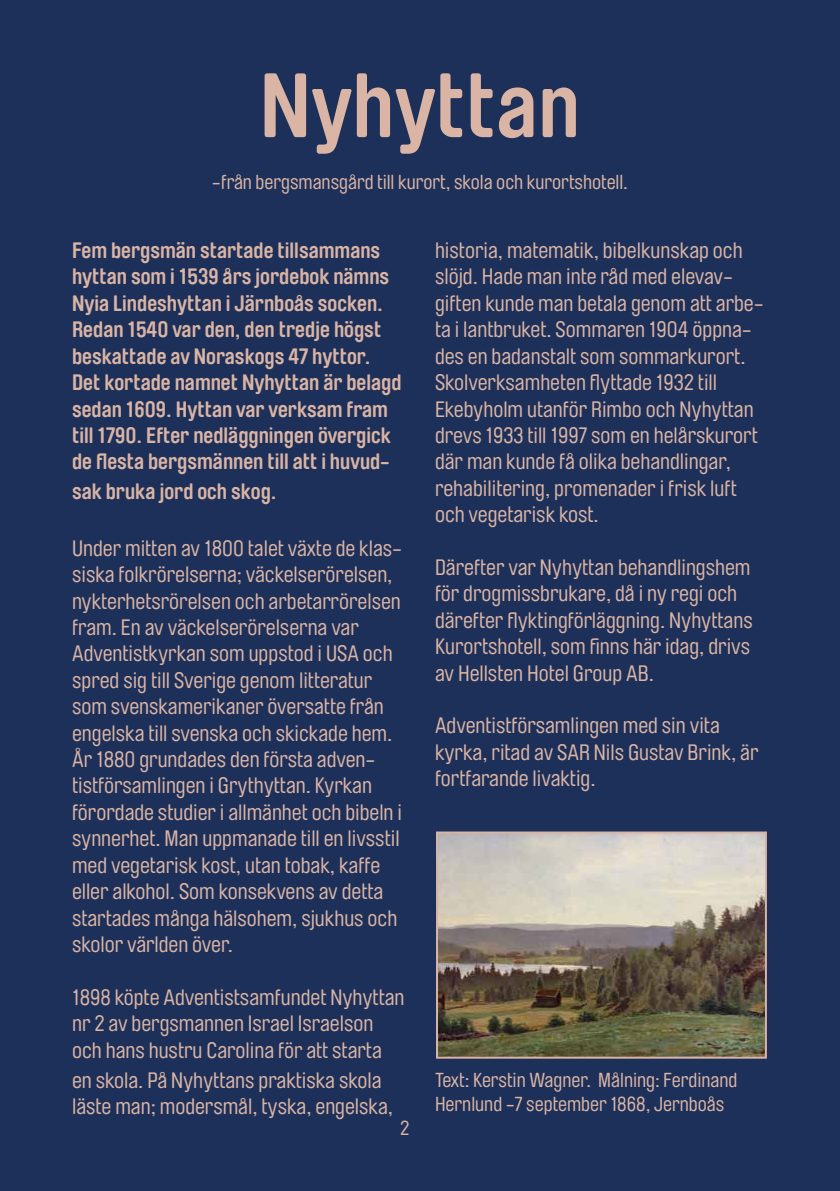
<style>
.page{position:relative;width:840px;height:1191px;background:#fff}
.page>*{position:absolute;margin:0;border:0;box-sizing:border-box;transform-origin:0 0}
.t1{font:700 90px "Brauer Neue Std";letter-spacing:.005em;color:#dab4a5}
.t2{font:22px/26.4px "Brauer Neue Std";color:#dab4a5}
.t3{font:700 22px/26.4px "Brauer Neue Std";color:#dab4a5}
.t4{font:20px/24px "Brauer Neue Std";color:#dab4a5}
</style>
<div class="page">
<div style="left:0;top:0;width:839px;height:1191px;background:#1d3059"></div>
<img style="left:439px;top:834px;width:324px;height:221px">
<div style="left:436px;top:831px;width:330px;height:227px;border:2px solid #dab4a5"></div>
<h1 class="t1" style="left:260px;top:54px;width:321px">Nyhyttan</h1>
<p class="t4" style="left:212px;top:170px;width:417px">-från bergsmansgård till kurort, skola och kurortshotell.</p>
<p class="t3" style="left:72px;top:237px;width:331px">Fem bergsmän startade tillsammans hyttan som i 1539 års jordebok nämns Nyia Lindeshyttan i Järnboås socken.<br>Redan 1540 var den, den tredje högst beskattade av Noraskogs 47 hyttor.<br>Det kortade namnet Nyhyttan är belagd sedan 1609. Hyttan var verksam fram till 1790. Efter nedläggningen övergick de flesta bergsmännen till att i huvud-</p>
<p class="t3" style="left:72px;top:478px;width:206px">sak bruka jord och skog.</p>
<p class="t2" style="left:72px;top:535px;width:331px">Under mitten av 1800 talet växte de klas&shy;siska folkrörelserna; väckelserörelsen, nykterhetsrörelsen och arbetarrörelsen fram. En av väckelserörelserna var Adventistkyrkan som uppstod i USA och spred sig till Sverige genom litteratur som svenskamerikaner översatte från engelska till svenska och skickade hem.<br>År 1880 grundades den första adven&shy;tistförsamlingen i Grythyttan. Kyrkan förordade studier i allmänhet och bibeln i synnerhet. Man uppmanade till en livsstil med vegetarisk kost, utan tobak, kaffe eller alkohol. Som konsekvens av detta startades många hälsohem, sjukhus och skolor världen över.</p>
<p class="t2" style="left:72px;top:984px;width:334px">1898 köpte Adventistsamfundet Nyhyttan nr 2 av bergsmannen Israel Israelson och hans hustru Carolina för att starta</p>
<p class="t2" style="left:72px;top:1067px;width:322px">en skola. På Nyhyttans praktiska skola läste man; modersmål, tyska, engelska,</p>
<p class="t4" style="left:400px;top:1116px;width:11px">2</p>
<p class="t2" style="left:435px;top:237px;width:330px">historia, matematik, bibelkunskap och slöjd. Hade man inte råd med elevav&shy;giften kunde man betala genom att arbe&shy;ta i lantbruket. Sommaren 1904 öppna&shy;des en badanstalt som sommarkurort.<br>Skolverksamheten flyttade 1932 till Ekebyholm utanför Rimbo och Nyhyttan drevs 1933 till 1997 som en helårskurort där man kunde få olika behandlingar, rehabilitering, promenader i frisk luft och vegetarisk kost.</p>
<p class="t2" style="left:435px;top:554px;width:319px">Därefter var Nyhyttan behandlingshem för drogmissbrukare, då i ny regi och därefter flyktingförläggning. Nyhyttans Kurortshotell, som finns här idag, drivs av Hellsten Hotel Group AB.</p>
<p class="t2" style="left:435px;top:713px;width:325px">Adventistförsamlingen med sin vita kyrka, ritad av SAR Nils Gustav Brink, är fortfarande livaktig.</p>
<p class="t4" style="left:435px;top:1068px;width:304px">Text: Kerstin Wagner. Målning: Ferdinand<br>Hernlund -7 september 1868, Jernboås</p>
</div>
